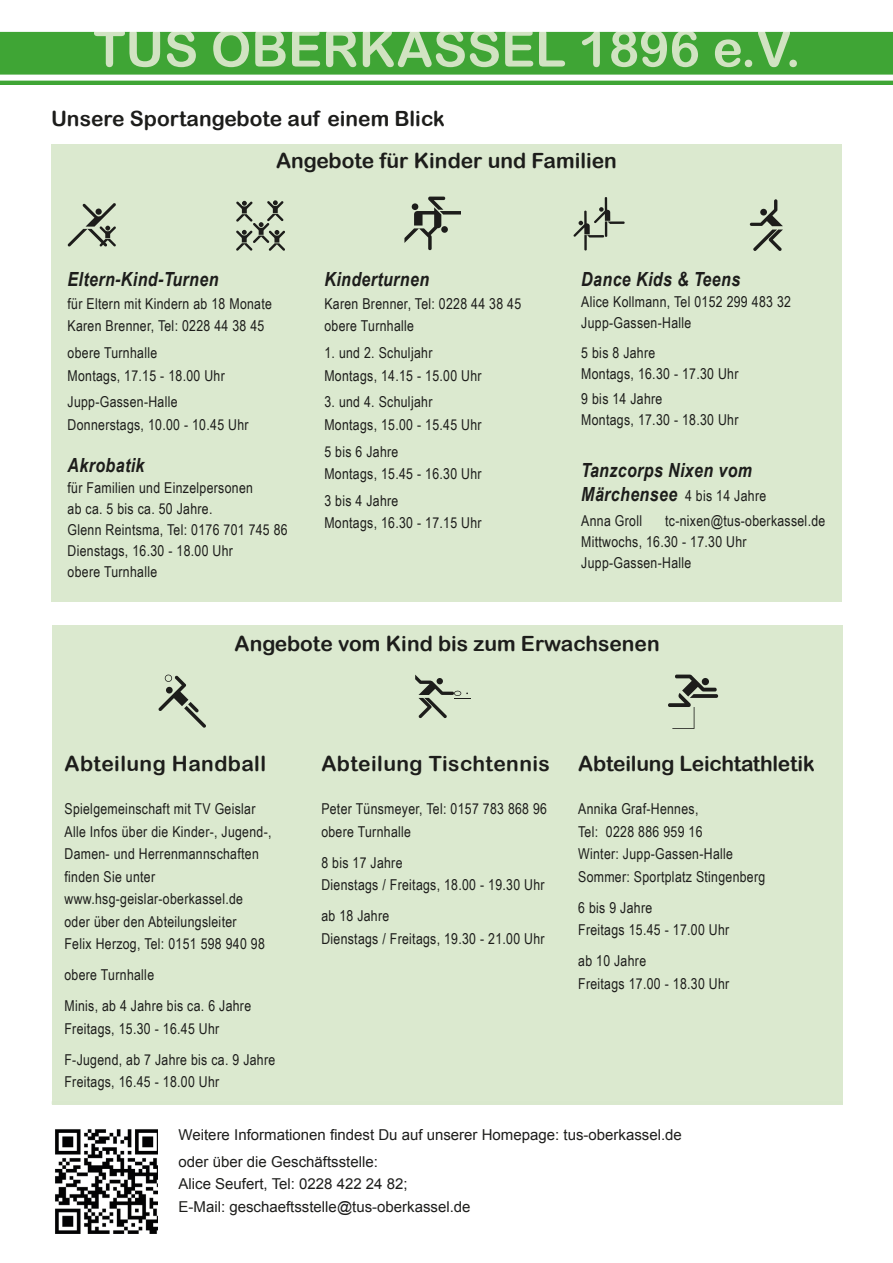
<style>
.page{position:relative;width:893px;height:1263px;background:#fff}
.page>*{position:absolute;margin:0;border:0;box-sizing:border-box;transform-origin:0 0}
.t1{font:51px "Arial Rounded MT Bold";color:#d1e3c2}
.Kursname{font:21px "Arial Rounded MT Bold";color:#1d1d1b}
.Kursname-2{font:21px "Arial Rounded MT Bold";letter-spacing:.02em;color:#1d1d1b}
.Kursname-3{font:italic 700 19.5px "Arial Narrow";letter-spacing:.02em;color:#1d1d1b}
.Kursname-4{font:15px/22.5px "Arial Narrow";letter-spacing:.02em;color:#1d1d1b}
.Arial{font:15px/22.5px "Arial";color:#1d1d1b}
.s1{font-weight:700;font-style:italic;font-size:19.5px}
</style>
<div class="page">
<div style="left:51px;top:145px;width:791px;height:457px;background:#dbe9cf"></div>
<div style="left:52px;top:625px;width:791px;height:479px;background:#dbe9cf"></div>
<svg style="left:158px;top:674px;width:48px;height:54px"></svg>
<svg style="left:668px;top:674px;width:51px;height:55px"></svg>
<svg style="left:415px;top:674px;width:56px;height:45px"></svg>
<svg style="left:68px;top:203px;width:48px;height:44px"></svg>
<svg style="left:236px;top:200px;width:49px;height:51px"></svg>
<svg style="left:404px;top:197px;width:56px;height:53px"></svg>
<svg style="left:573px;top:197px;width:52px;height:54px"></svg>
<svg style="left:750px;top:199px;width:33px;height:52px"></svg>
<img style="left:55px;top:1129px;width:102px;height:104px">
<div style="left:0;top:32px;width:893px;height:53px;background:#3fa535"></div>
<div style="left:0;top:75px;width:893px;height:6px;background:#fff"></div>
<p class="t1" style="left:94px;top:18px;width:709px">TUS OBERKASSEL 1896 e.V.</p>
<p class="Kursname" style="left:51px;top:106px;width:395px">Unsere Sportangebote auf einem Blick</p>
<p class="Kursname" style="left:276px;top:148px;width:342px">Angebote für Kinder und Familien</p>
<p class="Kursname-3" style="left:68px;top:265px;width:152px">Eltern-Kind-Turnen</p>
<p class="Kursname-4" style="left:68px;top:292px;width:206px">für Eltern mit Kindern ab 18 Monate<br>Karen Brenner, Tel: 0228 44 38 45</p>
<p class="Kursname-4" style="left:68px;top:341px;width:159px">obere Turnhalle<br>Montags, 17.15 - 18.00 Uhr</p>
<p class="Kursname-4" style="left:68px;top:390px;width:183px">Jupp-Gassen-Halle<br>Donnerstags, 10.00 - 10.45 Uhr</p>
<p class="Kursname-3" style="left:68px;top:451px;width:78px">Akrobatik</p>
<p class="Kursname-4" style="left:68px;top:477px;width:222px;line-height:21px">für Familien und Einzelpersonen<br>ab ca. 5 bis ca. 50 Jahre.<br>Glenn Reintsma, Tel: 0176 701 745 86<br>Dienstags, 16.30 - 18.00 Uhr<br>obere Turnhalle</p>
<p class="Kursname-3" style="left:324px;top:265px;width:106px">Kinderturnen</p>
<p class="Kursname-4" style="left:324px;top:292px;width:198px">Karen Brenner, Tel: 0228 44 38 45 obere Turnhalle</p>
<p class="Kursname-4" style="left:324px;top:341px;width:159px">1. und 2. Schuljahr<br>Montags, 14.15 - 15.00 Uhr</p>
<p class="Kursname-4" style="left:324px;top:390px;width:159px">3. und 4. Schuljahr<br>Montags, 15.00 - 15.45 Uhr</p>
<p class="Kursname-4" style="left:324px;top:439px;width:159px">5 bis 6 Jahre<br>Montags, 15.45 - 16.30 Uhr</p>
<p class="Kursname-4" style="left:324px;top:489px;width:159px">3 bis 4 Jahre<br>Montags, 16.30 - 17.15 Uhr</p>
<p class="Kursname-3" style="left:581px;top:265px;width:160px">Dance Kids &amp; Teens</p>
<p class="Kursname-4" style="left:581px;top:291px;width:211px;line-height:21px">Alice Kollmann, Tel 0152 299 483 32<br>Jupp-Gassen-Halle</p>
<p class="Kursname-4" style="left:581px;top:341px;width:159px;line-height:21px">5 bis 8 Jahre<br>Montags, 16.30 - 17.30 Uhr</p>
<p class="Kursname-4" style="left:581px;top:388px;width:159px;line-height:21px">9 bis 14 Jahre<br>Montags, 17.30 - 18.30 Uhr</p>
<p class="Kursname-3" style="left:581px;top:455px;width:172px">Tanzcorps Nixen vom</p>
<p class="Kursname-4" style="left:581px;top:484px;width:186px"><span class="s1">Märchensee</span> 4 bis 14 Jahre</p>
<p class="Kursname-4" style="left:581px;top:509px;width:62px">Anna Groll</p>
<p class="Kursname-4" style="left:581px;top:510px;width:246px;line-height:21px;text-indent:84px">tc-nixen@tus-oberkassel.de<br>Mittwochs, 16.30 - 17.30 Uhr<br>Jupp-Gassen-Halle</p>
<p class="Kursname" style="left:235px;top:631px;width:427px">Angebote vom Kind bis zum Erwachsenen</p>
<p class="Kursname-2" style="left:64px;top:751px;width:203px">Abteilung Handball</p>
<p class="Kursname-4" style="left:64px;top:797px;width:192px">Spielgemeinschaft mit TV Geislar</p>
<p class="Kursname-4" style="left:64px;top:820px;width:209px">Alle Infos über die Kinder-, Jugend-,<br>Damen- und Herrenmannschaften finden Sie unter www.hsg-geislar-oberkassel.de oder über den Abteilungsleiter<br>Felix Herzog, Tel: 0151 598 940 98</p>
<p class="Kursname-4" style="left:64px;top:963px;width:91px">obere Turnhalle</p>
<p class="Kursname-4" style="left:64px;top:994px;width:188px">Minis, ab 4 Jahre bis ca. 6 Jahre<br>Freitags, 15.30 - 16.45 Uhr</p>
<p class="Kursname-4" style="left:64px;top:1048px;width:212px">F-Jugend, ab 7 Jahre bis ca. 9 Jahre<br>Freitags, 16.45 - 18.00 Uhr</p>
<p class="Kursname-2" style="left:321px;top:751px;width:230px">Abteilung Tischtennis</p>
<p class="Kursname-4" style="left:321px;top:797px;width:227px">Peter Tünsmeyer, Tel: 0157 783 868 96 obere Turnhalle</p>
<p class="Kursname-4" style="left:321px;top:851px;width:225px">8 bis 17 Jahre<br>Dienstags / Freitags, 18.00 - 19.30 Uhr</p>
<p class="Kursname-4" style="left:321px;top:904px;width:225px">ab 18 Jahre<br>Dienstags / Freitags, 19.30 - 21.00 Uhr</p>
<p class="Kursname" style="left:578px;top:751px;width:238px">Abteilung Leichtathletik</p>
<p class="Kursname-4" style="left:578px;top:797px;width:189px">Annika Graf-Hennes,<br>Tel: 0228 886 959 16<br>Winter: Jupp-Gassen-Halle<br>Sommer: Sportplatz Stingenberg</p>
<p class="Kursname-4" style="left:578px;top:896px;width:153px">6 bis 9 Jahre<br>Freitags 15.45 - 17.00 Uhr</p>
<p class="Kursname-4" style="left:578px;top:949px;width:153px">ab 10 Jahre<br>Freitags 17.00 - 18.30 Uhr</p>
<p class="Arial" style="left:179px;top:1123px;width:505px">Weitere Informationen findest Du auf unserer Homepage: tus-oberkassel.de</p>
<p class="Arial" style="left:179px;top:1150px;width:293px">oder über die Geschäftsstelle:<br>Alice Seufert, Tel: 0228 422 24 82;<br>E-Mail: geschaeftsstelle@tus-oberkassel.de</p>
</div>
